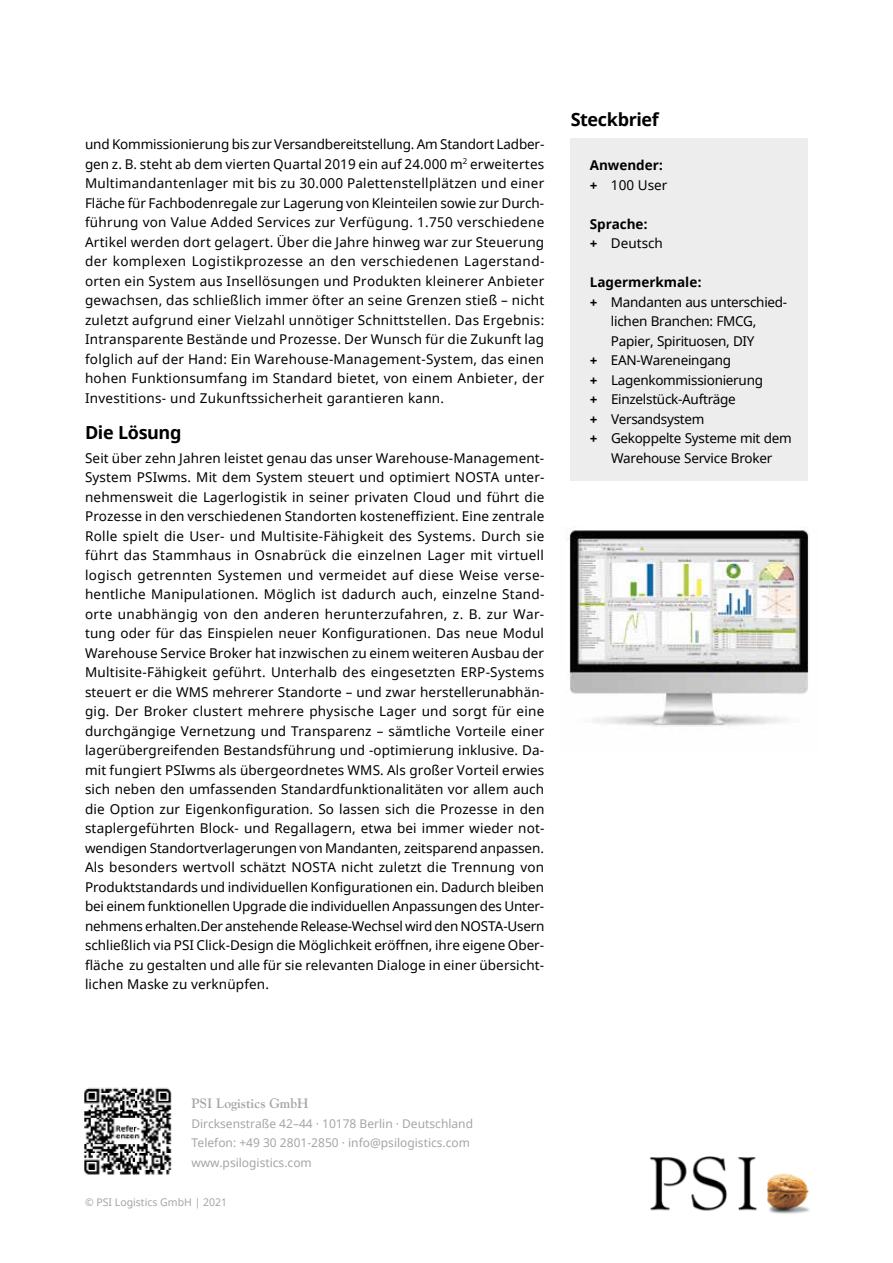
<style>
.page{position:relative;width:893px;height:1263px;background:#fff}
.page>*{position:absolute;margin:0;border:0;box-sizing:border-box;transform-origin:0 0}
.t1{font:700 18px "Noto Sans";letter-spacing:-.02em;color:#000}
.t2{font:13.5px/19.5px "Noto Sans";letter-spacing:-.02em;color:#000;text-align:justify}
.t3{font:700 13.5px/19.5px "Noto Sans";color:#000}
.t4{font:700 13.5px "Goudy";color:#a6a5a5}
.t5{font:12px/19.5px "Noto Sans";color:#a6a5a5}
.t6{font:10.5px "Noto Sans";color:#a6a5a5}
.s1{font-weight:400}
.s2{font-weight:700}
</style>
<div class="page">
<img style="left:650px;top:1157px;width:159px;height:57px">
<img style="left:566px;top:527px;width:243px;height:200px">
<div style="left:571px;top:139px;width:237px;height:342px;background:#ededed"></div>
<img style="left:84px;top:1087px;width:88px;height:88px">
<p class="t2" style="left:85px;top:134px;width:461px">und Kommissionierung bis zur Versandbereitstellung. Am Standort Ladber&shy;gen z. B. steht ab dem vierten Quartal 2019 ein auf 24.000 m<sup>2</sup> erweitertes Multimandantenlager mit bis zu 30.000 Palettenstellplätzen und einer Fläche für Fachbodenregale zur Lagerung von Kleinteilen sowie zur Durch&shy;führung von Value Added Services zur Verfügung. 1.750 verschiedene Artikel werden dort gelagert. Über die Jahre hinweg war zur Steuerung der komplexen Logistikprozesse an den verschiedenen Lagerstand&shy;orten ein System aus Insellösungen und Produkten kleinerer Anbieter gewachsen, das schließlich immer öfter an seine Grenzen stieß – nicht zuletzt aufgrund einer Vielzahl unnötiger Schnittstellen. Das Ergebnis:<br>Intransparente Bestände und Prozesse. Der Wunsch für die Zukunft lag folglich auf der Hand: Ein Warehouse-Management-System, das einen hohen Funktionsumfang im Standard bietet, von einem Anbieter, der Investitions- und Zukunftssicherheit garantieren kann.</p>
<h1 class="t1" style="left:85px;top:420px;width:98px">Die Lösung</h1>
<p class="t2" style="left:85px;top:448px;width:461px">Seit über zehn Jahren leistet genau das unser Warehouse-Management-System PSIwms. Mit dem System steuert und optimiert NOSTA unter&shy;nehmensweit die Lagerlogistik in seiner privaten Cloud und führt die Prozesse in den verschiedenen Standorten kosteneffizient. Eine zentrale Rolle spielt die User- und Multisite-Fähigkeit des Systems. Durch sie führt das Stammhaus in Osnabrück die einzelnen Lager mit virtuell logisch getrennten Systemen und vermeidet auf diese Weise verse&shy;hentliche Manipulationen. Möglich ist dadurch auch, einzelne Stand&shy;orte unabhängig von den anderen herunterzufahren, z. B. zur War&shy;tung oder für das Einspielen neuer Konfigurationen. Das neue Modul Warehouse Service Broker hat inzwischen zu einem weiteren Ausbau der Multisite-Fähigkeit geführt. Unterhalb des eingesetzten ERP-Systems steuert er die WMS mehrerer Standorte – und zwar herstellerunabhän&shy;gig. Der Broker clustert mehrere physische Lager und sorgt für eine durchgängige Vernetzung und Transparenz – sämtliche Vorteile einer lagerübergreifenden Bestandsführung und -optimierung inklusive. Da&shy;mit fungiert PSIwms als übergeordnetes WMS. Als großer Vorteil erwies sich neben den umfassenden Standardfunktionalitäten vor allem auch die Option zur Eigenkonfiguration. So lassen sich die Prozesse in den staplergeführten Block- und Regallagern, etwa bei immer wieder not&shy;wendigen Standortverlagerungen von Mandanten, zeitsparend anpassen.<br>Als besonders wertvoll schätzt NOSTA nicht zuletzt die Trennung von Produktstandards und individuellen Konfigurationen ein. Dadurch bleiben bei einem funktionellen Upgrade die individuellen Anpassungen des Unter&shy;nehmens erhalten.Der anstehende Release-Wechsel wird den NOSTA-Usern schließlich via PSI Click-Design die Möglichkeit eröffnen, ihre eigene Ober&shy;fläche zu gestalten und alle für sie relevanten Dialoge in einer übersicht&shy;lichen Maske zu verknüpfen.</p>
<h1 class="t1" style="left:571px;top:106px;width:89px">Steckbrief</h1>
<p class="t3" style="left:590px;top:156px;width:79px">Anwender: + <span class="s1">100 User</span></p>
<p class="t3" style="left:590px;top:214px;width:75px">Sprache:<br>+ <span class="s1">Deutsch</span></p>
<p class="t3" style="left:590px;top:273px;width:114px">Lagermerkmale:</p>
<p class="t2" style="left:590px;top:292px;width:199px"><span class="s2">+</span> Mandanten aus unterschied-</p>
<p class="t2" style="left:611px;top:311px;width:147px">lichen Branchen: FMCG,</p>
<p class="t2" style="left:611px;top:331px;width:145px">Papier, Spirituosen, DIY</p>
<p class="t2" style="left:590px;top:350px;width:143px"><span class="s2">+</span> EAN-Wareneingang</p>
<p class="t2" style="left:590px;top:370px;width:175px"><span class="s2">+</span> Lagenkommissionierung</p>
<p class="t2" style="left:590px;top:389px;width:148px"><span class="s2">+</span> Einzelstück-Aufträge</p>
<p class="t2" style="left:590px;top:409px;width:116px"><span class="s2">+</span> Versandsystem</p>
<p class="t2" style="left:590px;top:428px;width:203px"><span class="s2">+</span> Gekoppelte Systeme mit dem</p>
<p class="t2" style="left:611px;top:448px;width:163px">Warehouse Service Broker</p>
<p class="t4" style="left:191px;top:1096px;width:119px">PSI Logistics GmbH</p>
<p class="t5" style="left:191px;top:1113px;width:283px">Dircksenstraße 42–44 ∙ 10178 Berlin ∙ Deutschland<br>Telefon: +49 30 2801-2850 ∙ info@psilogistics.com www.psilogistics.com</p>
<p class="t6" style="left:85px;top:1195px;width:143px">© PSI Logistics GmbH | 2021</p>
</div>
